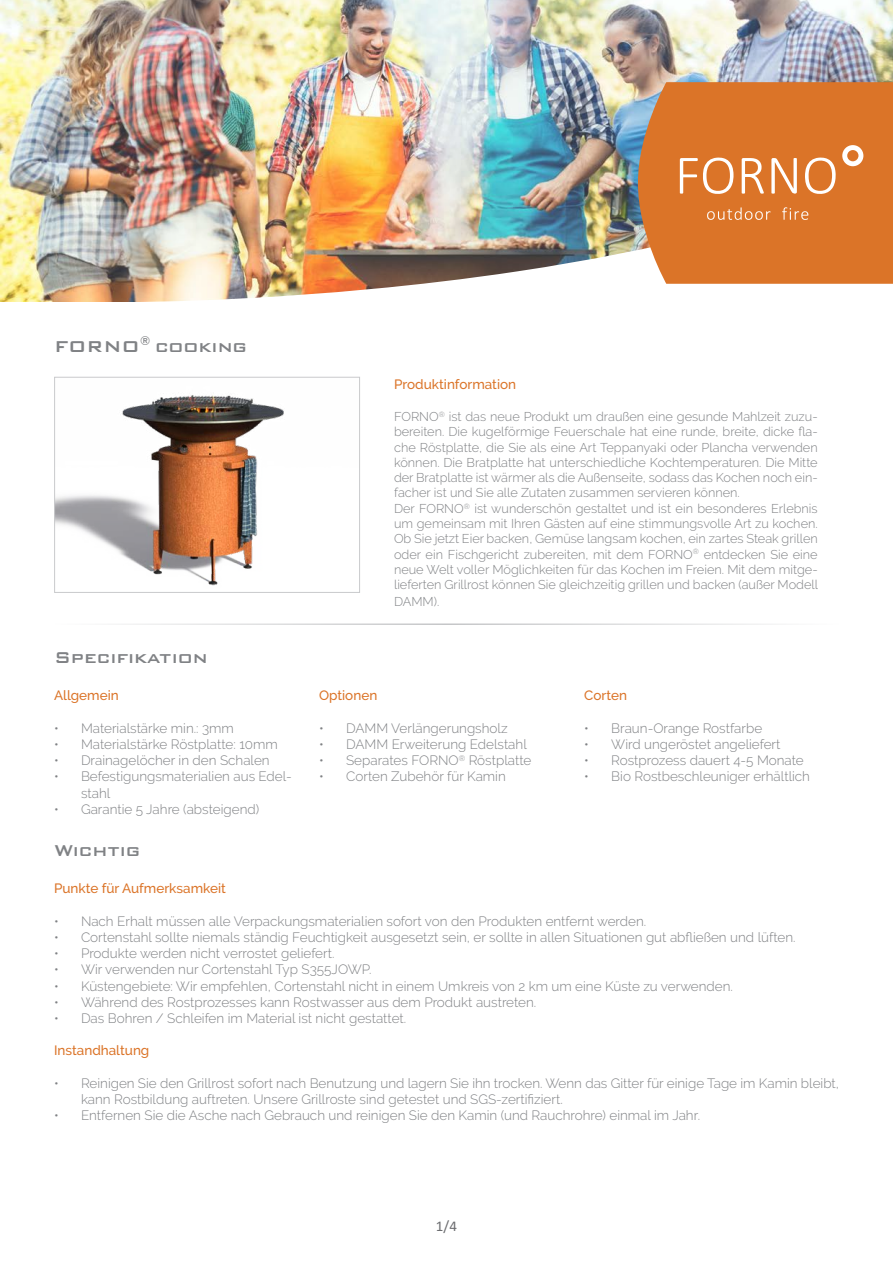
<style>
.page{position:relative;width:893px;height:1263px;background:#fff}
.page>*{position:absolute;margin:0;border:0;box-sizing:border-box;transform-origin:0 0}
.t1{font:500 21px "Bank Gothic BT";color:#808285}
.t2{font:15px "Calibri";color:#6c6d70}
.t3{font:300 13.5px/16.2px "Raleway";color:#808285}
.t4{font:500 13.5px "Raleway";color:#db7428}
.t5{font:300 12.75px/15.5px "Raleway";color:#808285;text-align:justify}
</style>
<div class="page">
<img style="left:0;top:0;width:893px;height:301px">
<img style="left:128px;top:158px;width:765px;height:219px">
<div style="left:638px;top:82px;width:255px;height:202px;background:#db7428"></div>
<img style="left:56px;top:395px;width:228px;height:191px">
<div style="left:54px;top:377px;width:306px;height:216px;border:1px solid #c9cacc"></div>
<svg style="left:771px;top:158px;width:26px;height:36px"></svg>
<svg style="left:805px;top:157px;width:31px;height:37px"></svg>
<svg style="left:742px;top:158px;width:22px;height:36px"></svg>
<svg style="left:842px;top:145px;width:21px;height:21px"></svg>
<svg style="left:680px;top:157px;width:54px;height:37px"></svg>
<svg style="left:707px;top:207px;width:64px;height:13px"></svg>
<svg style="left:782px;top:207px;width:26px;height:13px"></svg>
<hr style="left:54px;top:623px;width:785px;height:2px;background:#c5c6c8">
<p class="t1" style="left:54px;top:335px;width:195px">FORNO<sup>®</sup> cooking</p>
<p class="t1" style="left:54px;top:645px;width:155px">Specifikation</p>
<p class="t4" style="left:54px;top:688px;width:66px">Allgemein</p>
<p class="t3" style="left:54px;top:720px;width:181px">• Materialstärke min.: 3mm</p>
<p class="t3" style="left:54px;top:736px;width:225px">• Materialstärke Röstplatte: 10mm</p>
<p class="t3" style="left:54px;top:752px;width:217px">• Drainagelöcher in den Schalen</p>
<p class="t3" style="left:81px;top:768px;width:212px;text-indent:-27px">• Befestigungsmaterialien aus Edel&shy;stahl</p>
<p class="t3" style="left:54px;top:801px;width:207px">• Garantie 5 Jahre (absteigend)</p>
<p class="t1" style="left:54px;top:838px;width:88px">Wichtig</p>
<p class="t4" style="left:394px;top:377px;width:124px">Produktinformation</p>
<p class="t5" style="left:394px;top:409px;width:425px">FORNO<sup>®</sup> ist das neue Produkt um draußen eine gesunde Mahlzeit zuzu&shy;bereiten. Die kugelförmige Feuerschale hat eine runde, breite, dicke fla&shy;che Röstplatte, die Sie als eine Art Teppanyaki oder Plancha verwenden können. Die Bratplatte hat unterschiedliche Kochtemperaturen. Die Mitte der Bratplatte ist wärmer als die Außenseite, sodass das Kochen noch ein&shy;facher ist und Sie alle Zutaten zusammen servieren können.</p>
<p class="t5" style="left:394px;top:500px;width:426px">Der FORNO<sup>®</sup> ist wunderschön gestaltet und ist ein besonderes Erlebnis um gemeinsam mit Ihren Gästen auf eine stimmungsvolle Art zu kochen.<br>Ob Sie jetzt Eier backen, Gemüse langsam kochen, ein zartes Steak grillen oder ein Fischgericht zubereiten, mit dem FORNO<sup>®</sup> entdecken Sie eine neue Welt voller Möglichkeiten für das Kochen im Freien. Mit dem mitge&shy;lieferten Grillrost können Sie gleichzeitig grillen und backen (außer Modell DAMM).</p>
<p class="t4" style="left:319px;top:688px;width:60px">Optionen</p>
<p class="t3" style="left:319px;top:720px;width:190px">• DAMM Verlängerungsholz</p>
<p class="t3" style="left:319px;top:736px;width:209px">• DAMM Erweiterung Edelstahl</p>
<p class="t3" style="left:319px;top:752px;width:214px">• Separates FORNO<sup>®</sup> Röstplatte</p>
<p class="t3" style="left:319px;top:768px;width:188px">• Corten Zubehör für Kamin</p>
<p class="t4" style="left:584px;top:688px;width:44px">Corten</p>
<p class="t3" style="left:584px;top:720px;width:179px">• Braun-Orange Rostfarbe</p>
<p class="t3" style="left:584px;top:736px;width:198px">• Wird ungeröstet angeliefert</p>
<p class="t3" style="left:584px;top:752px;width:221px">• Rostprozess dauert 4-5 Monate</p>
<p class="t3" style="left:584px;top:768px;width:227px">• Bio Rostbeschleuniger erhältlich</p>
<p class="t4" style="left:54px;top:881px;width:173px">Punkte für Aufmerksamkeit</p>
<p class="t3" style="left:54px;top:913px;width:594px">• Nach Erhalt müssen alle Verpackungsmaterialien sofort von den Produkten entfernt werden.</p>
<p class="t3" style="left:54px;top:929px;width:743px">• Cortenstahl sollte niemals ständig Feuchtigkeit ausgesetzt sein, er sollte in allen Situationen gut abfließen und lüften.</p>
<p class="t3" style="left:54px;top:945px;width:282px">• Produkte werden nicht verrostet geliefert.</p>
<p class="t3" style="left:54px;top:961px;width:319px">• Wir verwenden nur Cortenstahl Typ S355JOWP.</p>
<p class="t3" style="left:54px;top:978px;width:680px">• Küstengebiete: Wir empfehlen, Cortenstahl nicht in einem Umkreis von 2 km um eine Küste zu verwenden.</p>
<p class="t3" style="left:54px;top:994px;width:484px">• Während des Rostprozesses kann Rostwasser aus dem Produkt austreten.</p>
<p class="t3" style="left:54px;top:1010px;width:354px">• Das Bohren / Schleifen im Material ist nicht gestattet.</p>
<p class="t4" style="left:54px;top:1043px;width:97px">Instandhaltung</p>
<p class="t3" style="left:81px;top:1075px;width:759px;text-indent:-27px">• Reinigen Sie den Grillrost sofort nach Benutzung und lagern Sie ihn trocken. Wenn das Gitter für einige Tage im Kamin bleibt, kann Rostbildung auftreten. Unsere Grillroste sind getestet und SGS-zertifiziert.</p>
<p class="t3" style="left:54px;top:1107px;width:648px">• Entfernen Sie die Asche nach Gebrauch und reinigen Sie den Kamin (und Rauchrohre) einmal im Jahr.</p>
<p class="t2" style="left:436px;top:1216px;width:22px">1/4</p>
</div>
